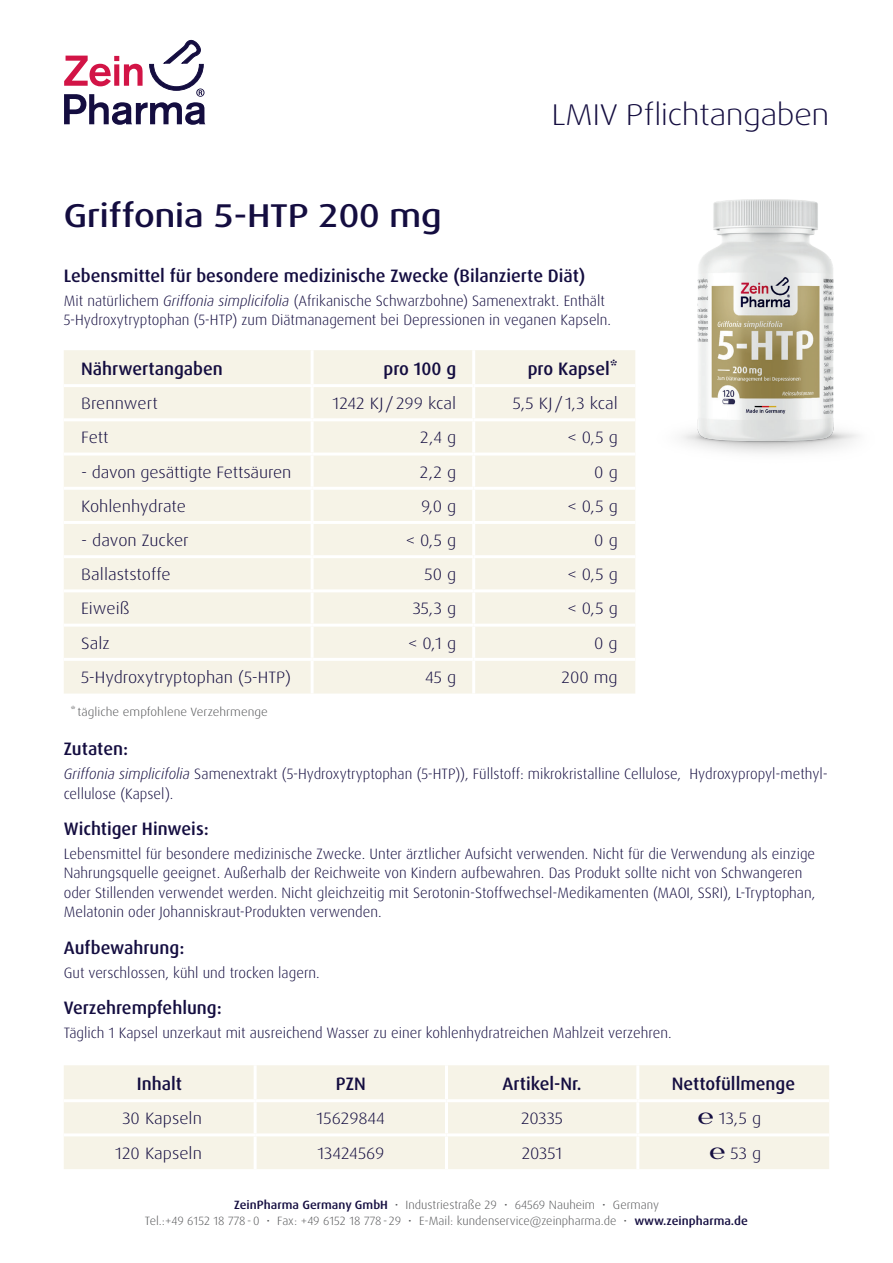
<style>
.page{position:relative;width:893px;height:1263px;background:#fff}
.page>*{position:absolute;margin:0;border:0;box-sizing:border-box;transform-origin:0 0}
.t1{font:500 expanded 33px "Dax Pro";color:#140d40}
.t2{font:300 expanded 30px "Dax Pro";color:#140d40}
.t3{font:500 18px "Dax Pro";color:#140d40}
.t4{font:300 16.5px "Dax Pro";color:#140d40;scale:1.1 1}
.t5{font:300 15px/19.5px "Dax Pro";color:#140d40}
.t6{font:300 12px/16.5px "Dax Pro";color:#57585a;text-align:center;scale:1.05 1}
.t7{font:300 12px "Dax Pro";color:#57585a;scale:1.1 1}
.s1{font-style:italic}
.s2{font-weight:500;color:#140d40}
</style>
<div class="page">
<svg style="left:64px;top:39px;width:142px;height:86px"></svg>
<img style="left:681px;top:199px;width:177px;height:254px">
<div style="left:64px;top:1065px;width:765px;height:104px;background:#f6f3e7"></div>
<hr style="left:254px;top:1065px;width:3px;height:34px;background:#fff">
<hr style="left:445px;top:1065px;width:3px;height:34px;background:#fff">
<hr style="left:636px;top:1065px;width:3px;height:34px;background:#fff">
<hr style="left:64px;top:1099px;width:191px;height:3px;background:#fff">
<hr style="left:255px;top:1099px;width:191px;height:3px;background:#fff">
<hr style="left:254px;top:1102px;width:3px;height:31px;background:#fff">
<hr style="left:446px;top:1099px;width:192px;height:3px;background:#fff">
<hr style="left:445px;top:1102px;width:3px;height:31px;background:#fff">
<hr style="left:638px;top:1099px;width:191px;height:3px;background:#fff">
<hr style="left:636px;top:1102px;width:3px;height:31px;background:#fff">
<hr style="left:64px;top:1133px;width:191px;height:3px;background:#fff">
<hr style="left:255px;top:1133px;width:191px;height:3px;background:#fff">
<hr style="left:254px;top:1136px;width:3px;height:33px;background:#fff">
<hr style="left:446px;top:1133px;width:192px;height:3px;background:#fff">
<hr style="left:445px;top:1136px;width:3px;height:33px;background:#fff">
<hr style="left:638px;top:1133px;width:191px;height:3px;background:#fff">
<hr style="left:636px;top:1136px;width:3px;height:33px;background:#fff">
<div style="left:64px;top:350px;width:571px;height:343px;background:#f6f3e7"></div>
<hr style="left:311px;top:350px;width:3px;height:34px;background:#fff">
<hr style="left:472px;top:350px;width:3px;height:34px;background:#fff">
<hr style="left:64px;top:384px;width:248px;height:3px;background:#fff">
<hr style="left:312px;top:384px;width:162px;height:3px;background:#fff">
<hr style="left:311px;top:387px;width:3px;height:31px;background:#fff">
<hr style="left:474px;top:384px;width:161px;height:3px;background:#fff">
<hr style="left:472px;top:387px;width:3px;height:31px;background:#fff">
<hr style="left:64px;top:418px;width:248px;height:3px;background:#fff">
<hr style="left:312px;top:418px;width:162px;height:3px;background:#fff">
<hr style="left:311px;top:421px;width:3px;height:31px;background:#fff">
<hr style="left:474px;top:418px;width:161px;height:3px;background:#fff">
<hr style="left:472px;top:421px;width:3px;height:31px;background:#fff">
<hr style="left:64px;top:452px;width:248px;height:3px;background:#fff">
<hr style="left:312px;top:452px;width:162px;height:3px;background:#fff">
<hr style="left:311px;top:455px;width:3px;height:32px;background:#fff">
<hr style="left:474px;top:452px;width:161px;height:3px;background:#fff">
<hr style="left:472px;top:455px;width:3px;height:32px;background:#fff">
<hr style="left:64px;top:487px;width:248px;height:3px;background:#fff">
<hr style="left:312px;top:487px;width:162px;height:3px;background:#fff">
<hr style="left:311px;top:490px;width:3px;height:31px;background:#fff">
<hr style="left:474px;top:487px;width:161px;height:3px;background:#fff">
<hr style="left:472px;top:490px;width:3px;height:31px;background:#fff">
<hr style="left:64px;top:521px;width:248px;height:3px;background:#fff">
<hr style="left:312px;top:521px;width:162px;height:3px;background:#fff">
<hr style="left:311px;top:524px;width:3px;height:31px;background:#fff">
<hr style="left:474px;top:521px;width:161px;height:3px;background:#fff">
<hr style="left:472px;top:524px;width:3px;height:31px;background:#fff">
<hr style="left:64px;top:555px;width:248px;height:3px;background:#fff">
<hr style="left:312px;top:555px;width:162px;height:3px;background:#fff">
<hr style="left:311px;top:558px;width:3px;height:31px;background:#fff">
<hr style="left:474px;top:555px;width:161px;height:3px;background:#fff">
<hr style="left:472px;top:558px;width:3px;height:31px;background:#fff">
<hr style="left:64px;top:589px;width:248px;height:3px;background:#fff">
<hr style="left:312px;top:589px;width:162px;height:3px;background:#fff">
<hr style="left:311px;top:592px;width:3px;height:32px;background:#fff">
<hr style="left:474px;top:589px;width:161px;height:3px;background:#fff">
<hr style="left:472px;top:592px;width:3px;height:32px;background:#fff">
<hr style="left:64px;top:624px;width:248px;height:3px;background:#fff">
<hr style="left:312px;top:624px;width:162px;height:3px;background:#fff">
<hr style="left:311px;top:627px;width:3px;height:31px;background:#fff">
<hr style="left:474px;top:624px;width:161px;height:3px;background:#fff">
<hr style="left:472px;top:627px;width:3px;height:31px;background:#fff">
<hr style="left:64px;top:658px;width:248px;height:3px;background:#fff">
<hr style="left:312px;top:658px;width:162px;height:3px;background:#fff">
<hr style="left:311px;top:661px;width:3px;height:32px;background:#fff">
<hr style="left:474px;top:658px;width:161px;height:3px;background:#fff">
<hr style="left:472px;top:661px;width:3px;height:32px;background:#fff">
<h2 class="t2" style="left:552px;top:96px;width:279px">LMIV Pflichtangaben</h2>
<h1 class="t1" style="left:64px;top:194px;width:379px">Griffonia 5-HTP 200 mg</h1>
<p class="t3" style="left:64px;top:264px;width:523px">Lebensmittel für besondere medizinische Zwecke (Bilanzierte Diät)</p>
<p class="t5" style="left:64px;top:291px;width:549px">Mit natürlichem <span class="s1">Griffonia simplicifolia</span> (Afrikanische Schwarzbohne) Samenextrakt. Enthält<br>5-Hydroxytryptophan (5-HTP) zum Diätmanagement bei Depressionen in veganen Kapseln.</p>
<p class="t3" style="left:81px;top:357px;width:143px">Nährwertangaben</p>
<p class="t3" style="left:383px;top:357px;width:74px">pro 100 g</p>
<p class="t3" style="left:528px;top:357px;width:92px">pro Kapsel*</p>
<p class="t4" style="left:81px;top:393px;width:71px">Brennwert</p>
<p class="t4" style="left:333px;top:393px;width:114px">1242 KJ / 299 kcal</p>
<p class="t4" style="left:513px;top:393px;width:97px">5,5 KJ / 1,3 kcal</p>
<p class="t4" style="left:81px;top:427px;width:27px">Fett</p>
<p class="t4" style="left:420px;top:427px;width:34px">2,4 g</p>
<p class="t4" style="left:567px;top:427px;width:47px">&lt; 0,5 g</p>
<p class="t4" style="left:81px;top:461px;width:193px">- davon gesättigte Fettsäuren</p>
<p class="t4" style="left:420px;top:461px;width:35px">2,2 g</p>
<p class="t4" style="left:594px;top:461px;width:23px">0 g</p>
<p class="t4" style="left:81px;top:495px;width:97px">Kohlenhydrate</p>
<p class="t4" style="left:421px;top:495px;width:33px">9,0 g</p>
<p class="t4" style="left:567px;top:495px;width:47px">&lt; 0,5 g</p>
<p class="t4" style="left:81px;top:530px;width:99px">- davon Zucker</p>
<p class="t4" style="left:406px;top:530px;width:47px">&lt; 0,5 g</p>
<p class="t4" style="left:594px;top:530px;width:23px">0 g</p>
<p class="t4" style="left:81px;top:564px;width:83px">Ballaststoffe</p>
<p class="t4" style="left:424px;top:564px;width:30px">50 g</p>
<p class="t4" style="left:567px;top:564px;width:47px">&lt; 0,5 g</p>
<p class="t4" style="left:81px;top:598px;width:46px">Eiweiß</p>
<p class="t4" style="left:413px;top:598px;width:41px">35,3 g</p>
<p class="t4" style="left:567px;top:598px;width:47px">&lt; 0,5 g</p>
<p class="t4" style="left:81px;top:632px;width:28px">Salz</p>
<p class="t4" style="left:408px;top:632px;width:45px">&lt; 0,1 g</p>
<p class="t4" style="left:594px;top:632px;width:23px">0 g</p>
<p class="t4" style="left:81px;top:666px;width:192px">5-Hydroxytryptophan (5-HTP)</p>
<p class="t4" style="left:425px;top:666px;width:30px">45 g</p>
<p class="t4" style="left:562px;top:666px;width:53px">200 mg</p>
<p class="t7" style="left:70px;top:704px;width:181px">* tägliche empfohlene Verzehrmenge</p>
<p class="t3" style="left:64px;top:737px;width:66px">Zutaten:</p>
<p class="t5" style="left:64px;top:764px;width:766px"><span class="s1">Griffonia simplicifolia</span> Samenextrakt (5-Hydroxytryptophan (5-HTP)), Füllstoff: mikrokristalline Cellulose, Hydroxypropyl-methyl&shy;cellulose (Kapsel).</p>
<p class="t3" style="left:64px;top:817px;width:147px">Wichtiger Hinweis:</p>
<p class="t5" style="left:64px;top:844px;width:753px">Lebensmittel für besondere medizinische Zwecke. Unter ärztlicher Aufsicht verwenden. Nicht für die Verwendung als einzige Nahrungsquelle geeignet. Außerhalb der Reichweite von Kindern aufbewahren. Das Produkt sollte nicht von Schwangeren oder Stillenden verwendet werden. Nicht gleichzeitig mit Serotonin-Stoffwechsel-Medikamenten (MAOI, SSRI), L-Tryptophan, Melatonin oder Johanniskraut-Produkten verwenden.</p>
<p class="t3" style="left:64px;top:936px;width:122px">Aufbewahrung:</p>
<p class="t5" style="left:64px;top:963px;width:257px">Gut verschlossen, kühl und trocken lagern.</p>
<p class="t3" style="left:64px;top:996px;width:160px">Verzehrempfehlung:</p>
<p class="t5" style="left:64px;top:1023px;width:609px">Täglich 1 Kapsel unzerkaut mit ausreichend Wasser zu einer kohlenhydratreichen Mahlzeit verzehren.</p>
<p class="t3" style="left:137px;top:1072px;width:47px">Inhalt</p>
<p class="t3" style="left:336px;top:1072px;width:31px">PZN</p>
<p class="t3" style="left:503px;top:1072px;width:81px">Artikel-Nr.</p>
<p class="t3" style="left:672px;top:1072px;width:125px">Nettofüllmenge</p>
<p class="t4" style="left:122px;top:1108px;width:74px">30 Kapseln</p>
<p class="t4" style="left:317px;top:1108px;width:64px">15629844</p>
<p class="t4" style="left:521px;top:1108px;width:40px">20335</p>
<p class="t4" style="left:698px;top:1108px;width:59px">℮ 13,5 g</p>
<p class="t4" style="left:115px;top:1142px;width:80px">120 Kapseln</p>
<p class="t4" style="left:317px;top:1142px;width:62px">13424569</p>
<p class="t4" style="left:522px;top:1142px;width:38px">20351</p>
<p class="t4" style="left:709px;top:1142px;width:48px">℮ 53 g</p>
<p class="t6" style="left:145px;top:1196px;width:576px"><span class="s2">ZeinPharma Germany GmbH</span> • Industriestraße 29 • 64569 Nauheim • Germany<br>Tel.:+49 6152 18 778-0 • Fax: +49 6152 18 778- 29 • E-Mail: kundenservice@zeinpharma.de • <span class="s2">www.zeinpharma.de</span></p>
</div>
